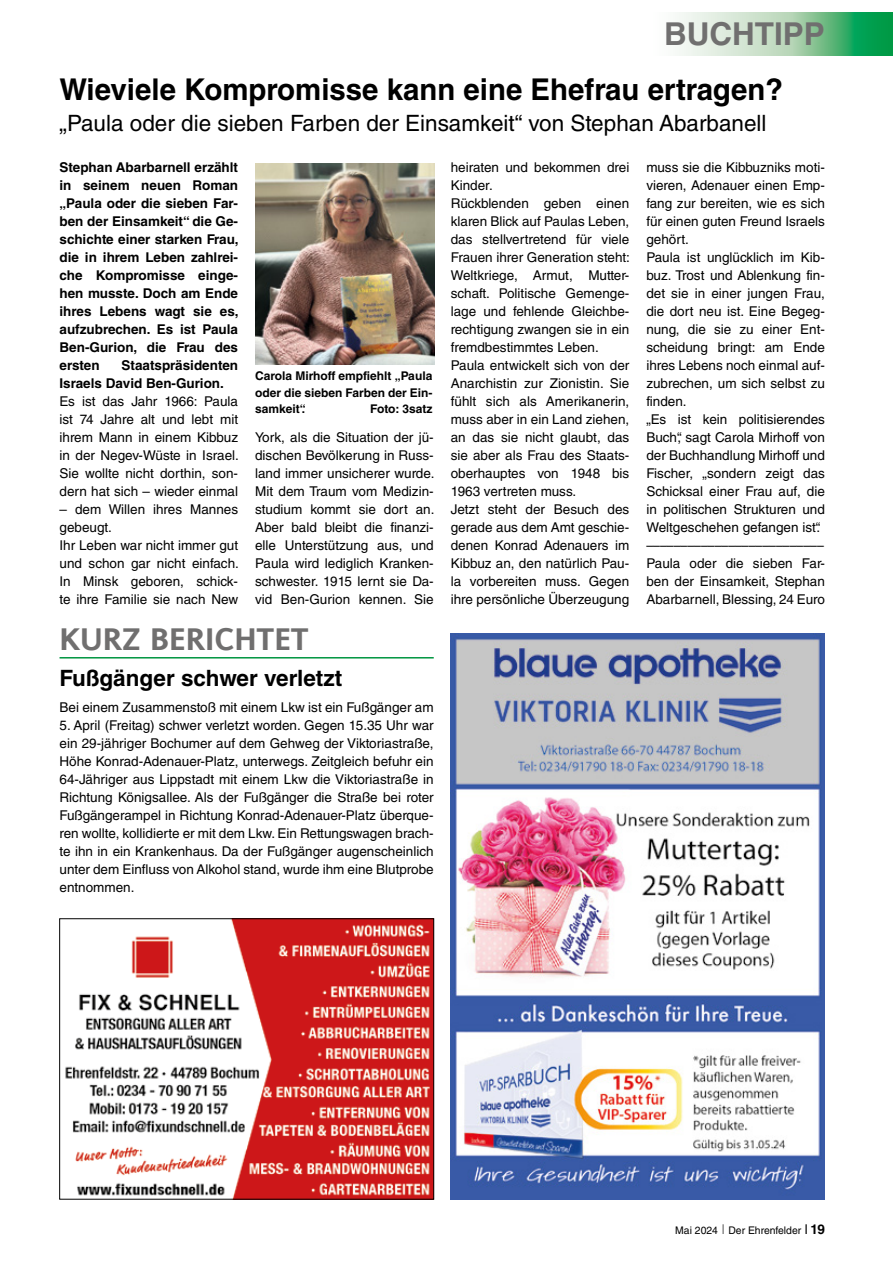
<style>
.page{position:relative;width:893px;height:1263px;background:#fff}
.page>*{position:absolute;margin:0;border:0;box-sizing:border-box;transform-origin:0 0}
.t1{font:700 31.5px "Andale Sans";color:#706f6f}
.t2{font:700 31.5px "Helvetica LT Std";color:#706f6f}
.t3{font:700 30px "Helvetica LT Std";color:#000}
.t4{font:22.5px "Helvetica LT Std";color:#000}
.t5{font:700 22.5px "Helvetica LT Std";color:#000}
.t6{font:13.5px/18px "Helvetica LT Std";color:#000;text-align:justify}
.t7{font:700 13.5px/18px "Helvetica LT Std";color:#000;text-align:justify}
.t8{font:700 12px/16.5px "Helvetica LT Std";color:#000;text-align:justify}
.t9{font:10.5px "Helvetica LT Std";color:#000}
.s1{font-size:13.5px;color:#706f6f}
.s2{font-size:13.5px}
.s3{font-weight:700;font-size:13.5px}
</style>
<div class="page">
<img style="left:256px;top:163px;width:178px;height:201px">
<hr style="left:60px;top:657px;width:374px;height:1px;background:#009641">
<svg style="left:679px;top:13px;width:214px;height:42px;background:#92cda7"></svg>
<img style="left:65px;top:920px;width:367px;height:277px">
<div style="left:59px;top:918px;width:375px;height:281px;border:1px solid #000"></div>
<img style="left:451px;top:634px;width:374px;height:565px">
<h1 class="t2" style="left:664px;top:15px;width:162px">BUCHTIPP</h1>
<h2 class="t3" style="left:60px;top:71px;width:725px">Wieviele Kompromisse kann eine Ehefrau ertragen?</h2>
<h3 class="t4" style="left:60px;top:110px;width:708px">„Paula oder die sieben Farben der Einsamkeit“ von Stephan Abarbanell</h3>
<p class="t7" style="left:60px;top:158px;width:181px">Stephan Abarbarnell erzählt in seinem neuen Roman „Paula oder die sieben Far&shy;ben der Einsamkeit“ die Ge&shy;schichte einer starken Frau, die in ihrem Leben zahlrei&shy;che Kompromisse einge&shy;hen musste. Doch am Ende ihres Lebens wagt sie es, aufzubrechen. Es ist Paula Ben-Gurion, die Frau des ersten</p>
<p class="t6" style="left:451px;top:158px;width:181px;text-align:left">heiraten und bekommen drei<br>Kinder.<br>Rückblenden geben einen klaren Blick auf Paulas Leben, das stellvertretend für viele<br>Frauen ihrer Generation steht:<br>Weltkriege, Armut, Mutter&shy;schaft. Politische Gemenge&shy;lage und fehlende Gleichbe&shy;rechtigung zwangen sie in ein fremdbestimmtes Leben.<br>Paula entwickelt sich von der<br>Anarchistin zur Zionistin. Sie fühlt sich als Amerikanerin, muss aber in ein Land ziehen, an das sie nicht glaubt, das sie aber als Frau des Staats&shy;oberhauptes von 1948 bis<br>1963 vertreten muss.<br>Jetzt steht der Besuch des gerade aus dem Amt geschie&shy;denen Konrad Adenauers im<br>Kibbuz an, den natürlich Pau&shy;la vorbereiten muss. Gegen ihre persönliche Überzeugung</p>
<p class="t6" style="left:646px;top:158px;width:180px;text-align:left">muss sie die Kibbuzniks moti&shy;vieren, Adenauer einen Emp&shy;fang zur bereiten, wie es sich für einen guten Freund Israels gehört.<br>Paula ist unglücklich im Kib&shy;buz. Trost und Ablenkung fin&shy;det sie in einer jungen Frau, die dort neu ist. Eine Begeg&shy;nung, die sie zu einer Ent&shy;scheidung bringt: am Ende ihres Lebens noch einmal auf&shy;zubrechen, um sich selbst zu finden.<br>„Es ist kein politisierendes<br>Buch“, sagt Carola Mirhoff von der Buchhandlung Mirhoff und<br>Fischer, „sondern zeigt das<br>Schicksal einer Frau auf, die in politischen Strukturen und<br>Weltgeschehen gefangen ist“. ––––––––––––––––––––––––––<br>Paula oder die sieben Far&shy;ben der Einsamkeit, Stephan<br>Abarbarnell, Blessing, 24 Euro</p>
<p class="t7" style="left:60px;top:356px;width:180px;text-indent:62px">Staatspräsidenten<br>Israels David Ben-Gurion.</p>
<p class="t6" style="left:60px;top:392px;width:181px">Es ist das Jahr 1966: Paula ist 74 Jahre alt und lebt mit ihrem Mann in einem Kibbuz in der Negev-Wüste in Israel.<br>Sie wollte nicht dorthin, son&shy;dern hat sich – wieder einmal</p>
<p class="t6" style="left:60px;top:500px;width:181px;text-align:left">– dem Willen ihres Mannes gebeugt.<br>Ihr Leben war nicht immer gut und schon gar nicht einfach.<br>In Minsk geboren, schick&shy;te ihre Familie sie nach New</p>
<p class="t8" style="left:255px;top:368px;width:179px">Carola Mirhoff empfiehlt „Paula oder die sieben Farben der Ein&shy;samkeit“.</p>
<p class="t8" style="left:370px;top:401px;width:64px">Foto: 3satz</p>
<p class="t6" style="left:255px;top:428px;width:181px">York, als die Situation der jü&shy;dischen Bevölkerung in Russ&shy;land immer unsicherer wurde.<br>Mit dem Traum vom Medizin&shy;studium kommt sie dort an.<br>Aber bald bleibt die finanzi&shy;elle Unterstützung aus, und Paula wird lediglich Kranken&shy;schwester. 1915 lernt sie Da&shy;vid Ben-Gurion kennen. Sie</p>
<h1 class="t1" style="left:60px;top:617px;width:251px">KURZ BERICHTET</h1>
<h3 class="t5" style="left:60px;top:665px;width:284px">Fußgänger schwer verletzt</h3>
<p class="t6" style="left:60px;top:698px;width:376px">Bei einem Zusammenstoß mit einem Lkw ist ein Fußgänger am</p>
<p class="t6" style="left:60px;top:716px;width:376px">5. April (Freitag) schwer verletzt worden. Gegen 15.35 Uhr war ein 29-jähriger Bochumer auf dem Gehweg der Viktoriastraße, Höhe Konrad-Adenauer-Platz, unterwegs. Zeitgleich befuhr ein 64-Jähriger aus Lippstadt mit einem Lkw die Viktoriastraße in Richtung Königsallee. Als der Fußgänger die Straße bei roter Fußgängerampel in Richtung Konrad-Adenauer-Platz überque&shy;ren wollte, kollidierte er mit dem Lkw. Ein Rettungswagen brach&shy;te ihn in ein Krankenhaus. Da der Fußgänger augenscheinlich unter dem Einfluss von Alkohol stand, wurde ihm eine Blutprobe entnommen.</p>
<p class="t9" style="left:675px;top:1224px;width:151px">Mai 2024 <span class="s1">l</span> Der Ehrenfelder <span class="s2">l</span> <span class="s3">19</span></p>
</div>
